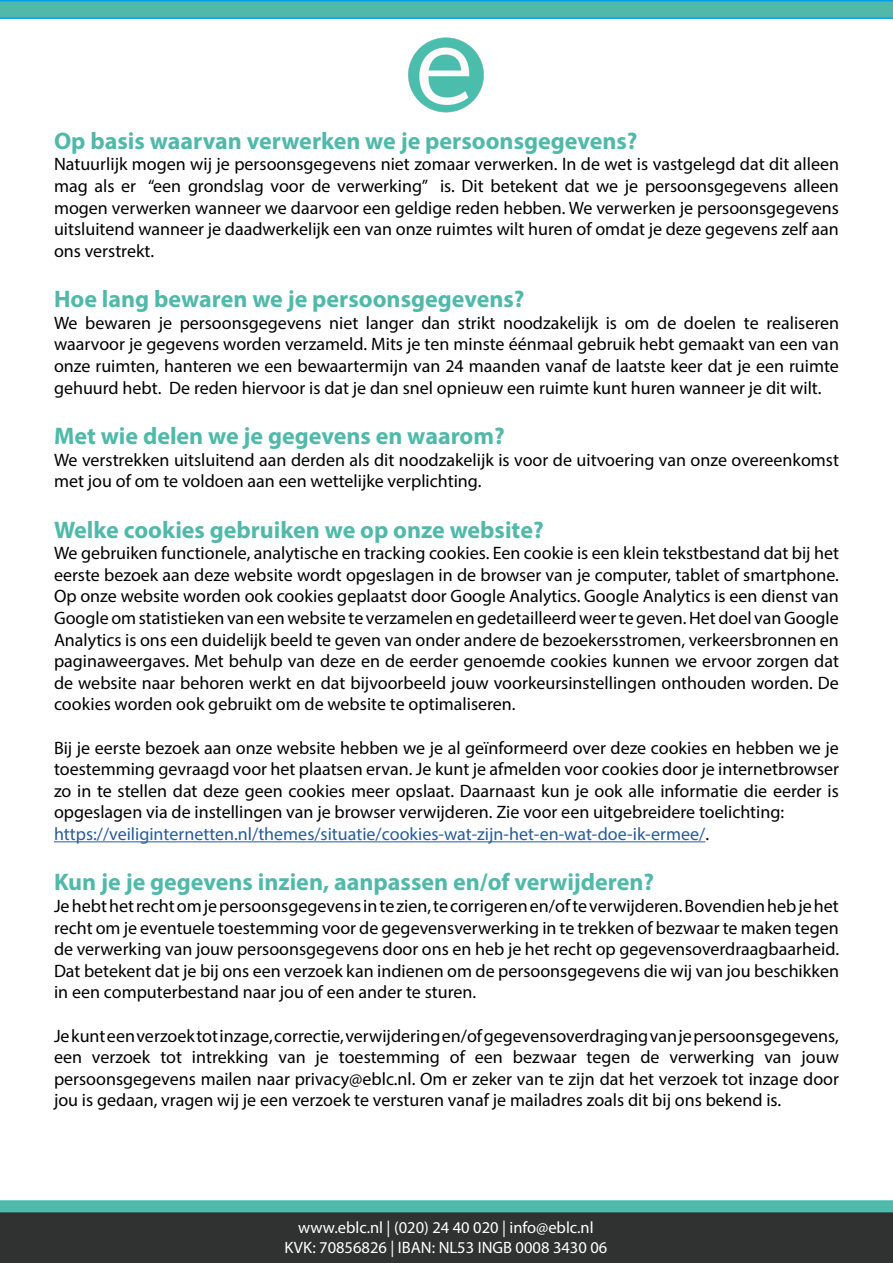
<style>
.page{position:relative;width:893px;height:1263px;background:#fff}
.page>*{position:absolute;margin:0;border:0;box-sizing:border-box;transform-origin:0 0}
.t1{font:700 24px "Myriad Pro";color:#50b9aa}
.t2{font:18px/21.6px "Myriad Pro";color:#000;text-align:justify}
.t3{font:16.5px/19.8px "Myriad Pro";color:#fff;text-align:center}
.s1{color:#275b9b}
</style>
<div class="page">
<hr style="left:54px;top:841px;width:651px;height:1px;background:#275b9b">
<svg style="left:0;top:0;width:893px;height:19px;background:#44b5b3"></svg>
<div style="left:0;top:1212px;width:893px;height:51px;background:#303131"></div>
<svg style="left:0;top:1200px;width:893px;height:12px;background:#52bbac"></svg>
<img style="left:408px;top:37px;width:76px;height:75px">
<h1 class="t1" style="left:54px;top:125px;width:585px">Op basis waarvan verwerken we je persoonsgegevens?</h1>
<p class="t2" style="left:54px;top:153px;width:787px">Natuurlijk mogen wij je persoonsgegevens niet zomaar verwerken. In de wet is vastgelegd dat dit alleen mag als er “een grondslag voor de verwerking” is. Dit betekent dat we je persoonsgegevens alleen mogen verwerken wanneer we daarvoor een geldige reden hebben. We verwerken je persoonsgegevens uitsluitend wanneer je daadwerkelijk een van onze ruimtes wilt huren of omdat je deze gegevens zelf aan ons verstrekt.</p>
<h1 class="t1" style="left:54px;top:283px;width:472px">Hoe lang bewaren we je persoonsgegevens?</h1>
<p class="t2" style="left:54px;top:312px;width:786px">We bewaren je persoonsgegevens niet langer dan strikt noodzakelijk is om de doelen te realiseren waarvoor je gegevens worden verzameld. Mits je ten minste éénmaal gebruik hebt gemaakt van een van onze ruimten, hanteren we een bewaartermijn van 24 maanden vanaf de laatste keer dat je een ruimte gehuurd hebt. De reden hiervoor is dat je dan snel opnieuw een ruimte kunt huren wanneer je dit wilt.</p>
<h1 class="t1" style="left:54px;top:420px;width:452px">Met wie delen we je gegevens en waarom?</h1>
<p class="t2" style="left:54px;top:448px;width:786px">We verstrekken uitsluitend aan derden als dit noodzakelijk is voor de uitvoering van onze overeenkomst met jou of om te voldoen aan een wettelijke verplichting.</p>
<h1 class="t1" style="left:54px;top:514px;width:491px">Welke cookies gebruiken we op onze website?</h1>
<p class="t2" style="left:54px;top:542px;width:786px">We gebruiken functionele, analytische en tracking cookies. Een cookie is een klein tekstbestand dat bij het eerste bezoek aan deze website wordt opgeslagen in de browser van je computer, tablet of smartphone.<br>Op onze website worden ook cookies geplaatst door Google Analytics. Google Analytics is een dienst van Google om statistieken van een website te verzamelen en gedetailleerd weer te geven. Het doel van Google Analytics is ons een duidelijk beeld te geven van onder andere de bezoekersstromen, verkeersbronnen en paginaweergaves. Met behulp van deze en de eerder genoemde cookies kunnen we ervoor zorgen dat de website naar behoren werkt en dat bijvoorbeeld jouw voorkeursinstellingen onthouden worden. De cookies worden ook gebruikt om de website te optimaliseren.</p>
<p class="t2" style="left:54px;top:736px;width:786px;text-align:left">Bij je eerste bezoek aan onze website hebben we je al geïnformeerd over deze cookies en hebben we je toestemming gevraagd voor het plaatsen ervan. Je kunt je afmelden voor cookies door je internetbrowser zo in te stellen dat deze geen cookies meer opslaat. Daarnaast kun je ook alle informatie die eerder is opgeslagen via de instellingen van je browser verwijderen. Zie voor een uitgebreidere toelichting: <span class="s1">https://veiliginternetten.nl/themes/situatie/cookies-wat-zijn-het-en-wat-doe-ik-ermee/</span>.</p>
<h1 class="t1" style="left:54px;top:867px;width:602px">Kun je je gegevens inzien, aanpassen en/of verwijderen?</h1>
<p class="t2" style="left:54px;top:895px;width:786px">Je hebt het recht om je persoonsgegevens in te zien, te corrigeren en/of te verwijderen. Bovendien heb je het recht om je eventuele toestemming voor de gegevensverwerking in te trekken of bezwaar te maken tegen de verwerking van jouw persoonsgegevens door ons en heb je het recht op gegevensoverdraagbaarheid.<br>Dat betekent dat je bij ons een verzoek kan indienen om de persoonsgegevens die wij van jou beschikken in een computerbestand naar jou of een ander te sturen.</p>
<p class="t2" style="left:54px;top:1024px;width:786px">Je kunt een verzoek tot inzage, correctie, verwijdering en/of gegevensoverdraging van je persoonsgegevens, een verzoek tot intrekking van je toestemming of een bezwaar tegen de verwerking van jouw persoonsgegevens mailen naar privacy@eblc.nl. Om er zeker van te zijn dat het verzoek tot inzage door jou is gedaan, vragen wij je een verzoek te versturen vanaf je mailadres zoals dit bij ons bekend is.</p>
<p class="t3" style="left:287px;top:1217px;width:324px">KVK: 63524996 | IBAN: NL11 INGB 0006 8578 19</p>
<p class="t3" style="left:285px;top:1218px;width:324px">www.eblc.nl | (020) 24 40 020 | info@eblc.nl<br>KVK: 70856826 | IBAN: NL53 INGB 0008 3430 06</p>
</div>
